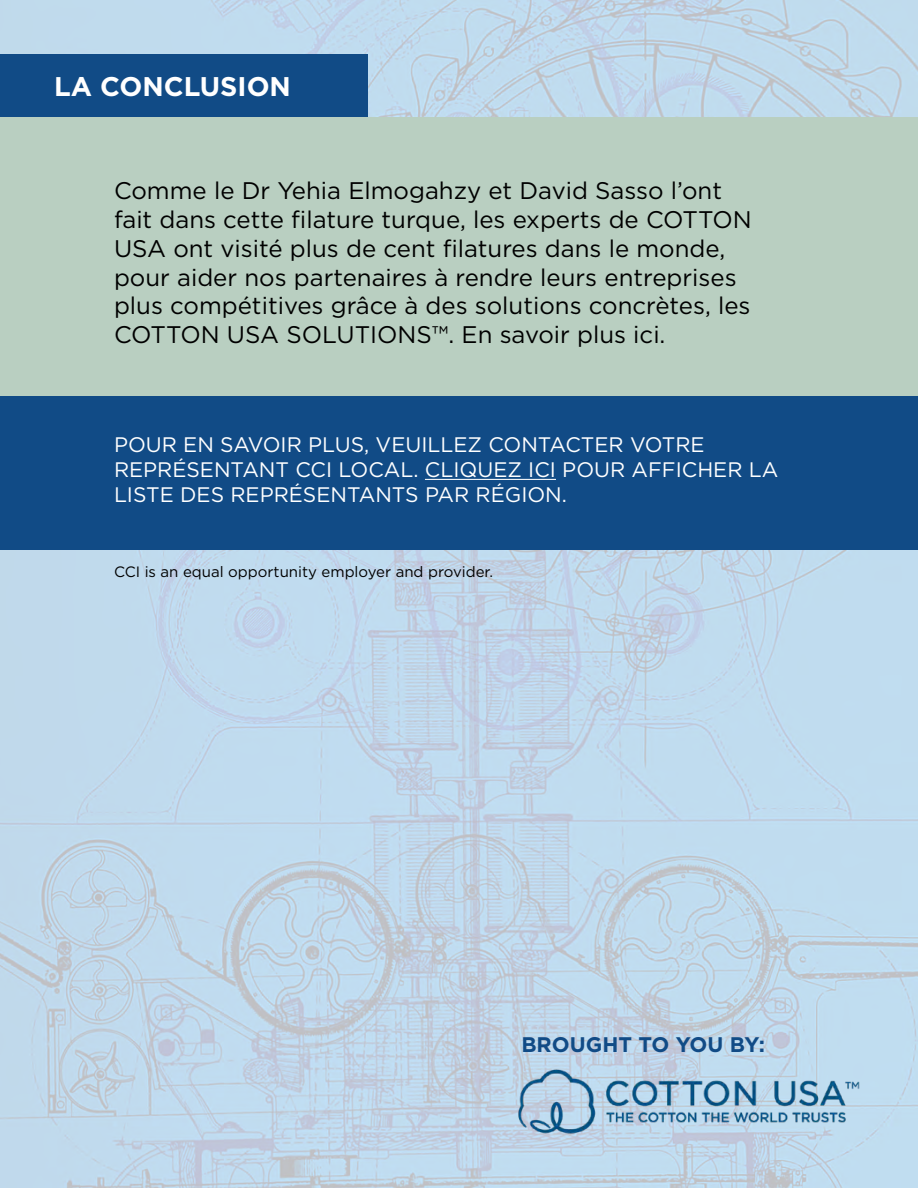
<style>
.page{position:relative;width:918px;height:1188px;background:#fff}
.page>*{position:absolute;margin:0;border:0;box-sizing:border-box;transform-origin:0 0}
.t1{font:700 27px "Gotham";color:#fff}
.t2{font:24px/28.8px "Gotham";color:#000}
.t3{font:700 21.15px "Gotham";color:#114b86}
.t4{font:21px/25.2px "Gotham";color:#fff}
.t5{font:15px "Gotham";color:#000}
</style>
<div class="page">
<img style="left:0;top:0;width:918px;height:1188px">
<div style="left:0;top:117px;width:918px;height:433px;background:#b9cfc1"></div>
<div style="left:0;top:397px;width:918px;height:153px;background:#114b86"></div>
<div style="left:0;top:54px;width:367px;height:63px;background:#114b86"></div>
<hr style="left:425px;top:479px;width:131px;height:1px;background:#fff">
<img style="left:497px;top:1054px;width:385px;height:85px">
<p class="t1" style="left:54px;top:69px;width:238px">LA CONCLUSION</p>
<p class="t2" style="left:114px;top:176px;width:639px">Comme le Dr Yehia Elmogahzy et David Sasso l’ont fait dans cette filature turque, les experts de COTTON USA ont visité plus de cent filatures dans le monde, pour aider nos partenaires à rendre leurs entreprises plus compétitives grâce à des solutions concrètes, les COTTON USA SOLUTIONS™. En savoir plus ici.</p>
<p class="t4" style="left:114px;top:432px;width:666px">POUR EN SAVOIR PLUS, VEUILLEZ CONTACTER VOTRE<br>REPRÉSENTANT CCI LOCAL. CLIQUEZ ICI POUR AFFICHER LA<br>LISTE DES REPRÉSENTANTS PAR RÉGION.</p>
<p class="t5" style="left:114px;top:562px;width:381px">CCI is an equal opportunity employer and provider.</p>
<p class="t3" style="left:521px;top:1031px;width:245px">BROUGHT TO YOU BY:</p>
</div>
